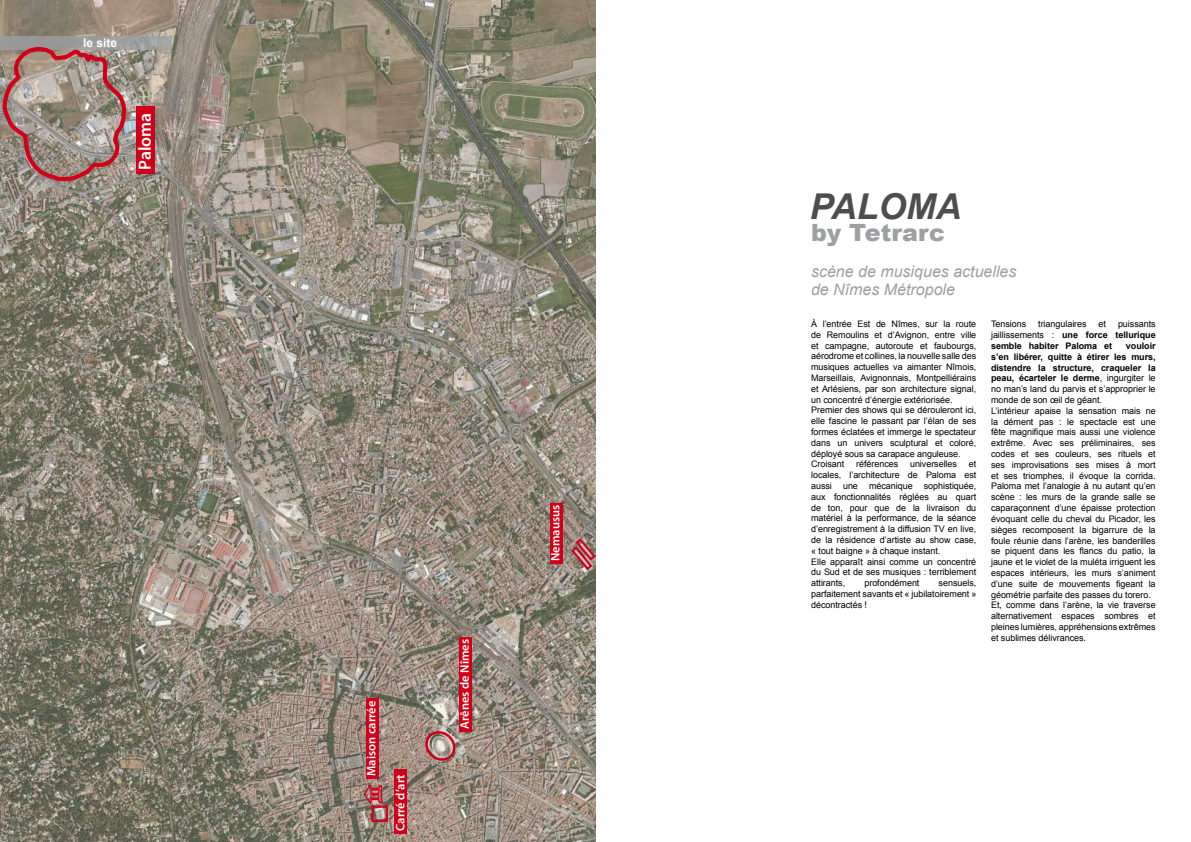
<style>
.page{position:relative;width:1191px;height:842px;background:#fff}
.page>*{position:absolute;margin:0;border:0;box-sizing:border-box;transform-origin:0 0}
.t1{font:italic 700 35.6px "Arial";color:#4d4d4f}
.t2{font:900 23.7px "Arial";color:#9d9fa2}
.t3{font:600 17.7px "Myriad Pro";color:#fff}
.t4{font:italic 16px/18px "Arial";color:#9d9fa2}
.t5{font:600 12.4px "Myriad Pro";color:#fff}
.t6{font:700 12px "Arial";color:#fff}
.t7{font:9px/10.8px "Arial";letter-spacing:-.005em;color:#000}
.t8{font:700 9px/10.8px "Arial";letter-spacing:-.005em;color:#000;text-align:justify}
.s1{font-weight:400}
.s2{font-weight:700}
</style>
<div class="page">
<img style="left:0;top:0;width:595px;height:842px">
<svg style="left:425px;top:727px;width:34px;height:37px"></svg>
<div style="left:371px;top:805px;width:17px;height:17px;border:2px solid #d10018"></div>
<div style="left:137px;top:106px;width:18px;height:68px;background:#d10018"></div>
<div style="left:549px;top:503px;width:13px;height:61px;background:#d10018"></div>
<svg style="left:569px;top:537px;width:27px;height:35px"></svg>
<div style="left:459px;top:637px;width:13px;height:94px;background:#d10018"></div>
<div style="left:394px;top:769px;width:13px;height:64px;background:#d10018"></div>
<div style="left:366px;top:698px;width:12px;height:81px;background:#d10018"></div>
<svg style="left:363px;top:781px;width:20px;height:24px"></svg>
<svg style="left:0;top:36px;width:172px;height:14px;background:#9d9c9c"></svg>
<svg style="left:1px;top:45px;width:126px;height:138px;background:#a48981"></svg>
<h3 class="t6" style="left:83px;top:35px;width:36px">le site</h3>
<h3 class="t3" style="left:134px;top:170px;width:59px;rotate:-90deg">Paloma</h3>
<h3 class="t5" style="left:363px;top:776px;width:76px;rotate:-90deg">Maison carrée</h3>
<h3 class="t5" style="left:392px;top:831px;width:58px;rotate:-90deg">Carré d’art</h3>
<h3 class="t5" style="left:457px;top:729px;width:91px;rotate:-90deg">Arênes de Nîmes</h3>
<h3 class="t5" style="left:547px;top:561px;width:58px;rotate:-90deg">Nemausus</h3>
<h1 class="t1" style="left:810px;top:182px;width:153px">PALOMA</h1>
<h2 class="t2" style="left:811px;top:215px;width:135px">by Tetrarc</h2>
<h3 class="t4" style="left:811px;top:263px;width:207px">scène de musiques actuelles de Nîmes Métropole</h3>
<p class="t7" style="left:811px;top:318px;width:167px">À l’entrée Est de Nîmes, sur la route de Remoulins et d’Avignon, entre ville et campagne, autoroute et faubourgs, aérodrome et collines, la nouvelle salle des musiques actuelles va aimanter Nîmois, Marseillais, Avignonnais, Montpelliérains et Arlésiens, par son architecture signal, un concentré d’énergie extériorisée.<br>Premier des shows qui se dérouleront ici, elle fascine le passant par l’élan de ses formes éclatées et immerge le spectateur dans un univers sculptural et coloré, déployé sous sa carapace anguleuse.<br>Croisant</p>
<p class="t7" style="left:856px;top:459px;width:44px">références</p>
<p class="t7" style="left:910px;top:459px;width:49px">universelles</p>
<p class="t7" style="left:811px;top:459px;width:167px;text-indent:158px">et locales, l’architecture de Paloma est aussi une mécanique sophistiquée, aux fonctionnalités réglées au quart de ton, pour que de la livraison du matériel à la performance, de la séance d’enregistrement à la diffusion TV en live, de la résidence d’artiste au show case, « tout baigne » à chaque instant.<br>Elle apparaît ainsi comme un concentré du Sud et de ses musiques : terriblement attirants,</p>
<p class="t7" style="left:864px;top:578px;width:57px">profondément</p>
<p class="t7" style="left:811px;top:578px;width:167px;text-align:justify;text-indent:127px">sensuels, parfaitement savants et « jubilatoirement » décontractés !</p>
<p class="t8" style="left:991px;top:319px;width:166px;text-indent:127px"><span class="s1">puissants jaillissements :</span> une force tellurique semble habiter Paloma et</p>
<p class="t7" style="left:991px;top:319px;width:37px">Tensions</p>
<p class="t7" style="left:1038px;top:319px;width:50px">triangulaires</p>
<p class="t7" style="left:1098px;top:319px;width:9px">et</p>
<p class="t7" style="left:991px;top:341px;width:166px;text-indent:135px"><span class="s2">vouloir s’en libérer, quitte à étirer les murs, distendre la structure, craqueler la peau, écarteler le derme</span>, ingurgiter le no man’s land du parvis et s’approprier le monde de son œil de géant.<br>L’intérieur apaise la sensation mais ne la dément pas : le spectacle est une fête magnifique mais aussi une violence extrême. Avec ses préliminaires, ses codes et ses couleurs, ses rituels et ses improvisations ses mises à mort et ses triomphes, il évoque la corrida.<br>Paloma met l’analogie à nu autant qu’en scène : les murs de la grande salle se caparaçonnent d’une épaisse protection évoquant celle du cheval du Picador, les sièges recomposent la bigarrure de la foule réunie dans l’arène, les banderilles se piquent dans les flancs du patio, la jaune et le violet de la muléta irriguent les espaces intérieurs, les murs s’animent d’une suite de mouvements figeant la géométrie parfaite des passes du torero.<br>Et, comme dans l’arène, la vie traverse alternativement espaces sombres et pleines lumières, appréhensions extrêmes et sublimes délivrances.</p>
</div>
